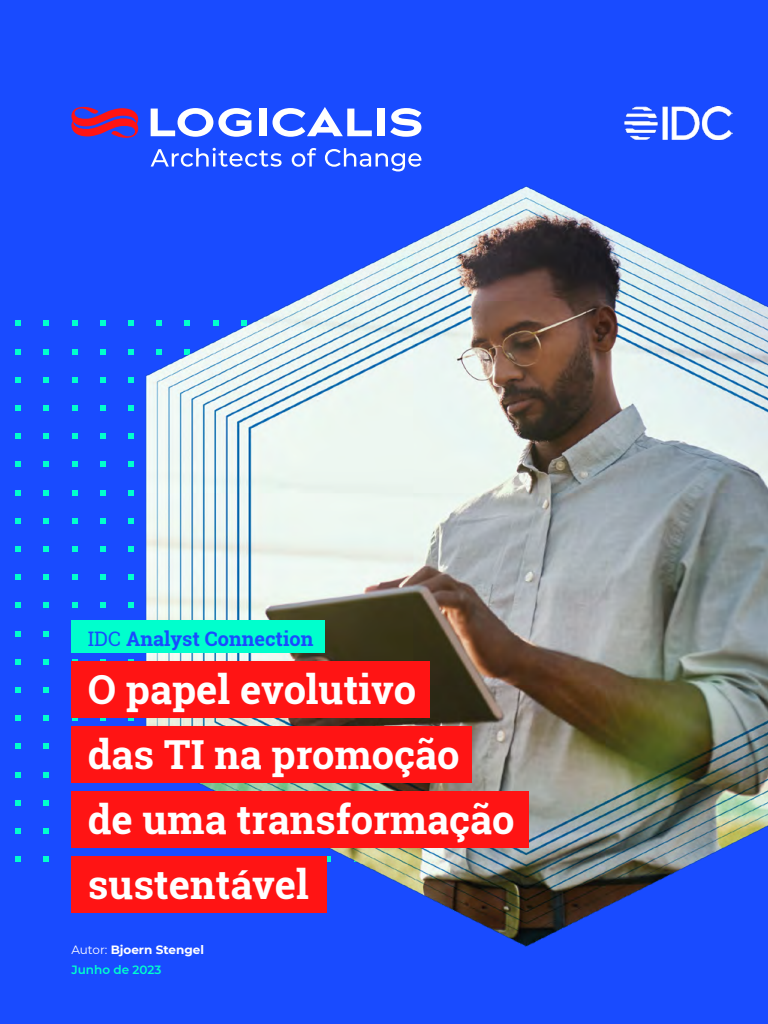
<style>
.page{position:relative;width:768px;height:1024px;background:#194bff}
.page>*{position:absolute;margin:0;border:0;box-sizing:border-box;transform-origin:0 0}
.t1{font:700 40px/65px "Roboto Slab";color:#fff}
.t2{font:700 20px "Roboto Slab";color:#194bff}
.t3{font:700 12px/20px "Montserrat";color:#fff}
.s1{font-weight:400}
.s2{font-weight:600;color:#00ffcd}
</style>
<div class="page">
<svg style="left:15px;top:321px;width:6px;height:5px"></svg>
<svg style="left:15px;top:349px;width:6px;height:5px"></svg>
<svg style="left:15px;top:377px;width:6px;height:6px"></svg>
<svg style="left:15px;top:405px;width:6px;height:6px"></svg>
<svg style="left:15px;top:433px;width:6px;height:6px"></svg>
<svg style="left:15px;top:462px;width:6px;height:5px"></svg>
<svg style="left:15px;top:490px;width:6px;height:5px"></svg>
<svg style="left:15px;top:518px;width:6px;height:6px"></svg>
<svg style="left:15px;top:546px;width:6px;height:6px"></svg>
<svg style="left:15px;top:574px;width:6px;height:6px"></svg>
<svg style="left:15px;top:603px;width:6px;height:5px"></svg>
<svg style="left:15px;top:631px;width:6px;height:5px"></svg>
<svg style="left:15px;top:659px;width:6px;height:6px"></svg>
<svg style="left:15px;top:687px;width:6px;height:6px"></svg>
<svg style="left:15px;top:715px;width:6px;height:6px"></svg>
<svg style="left:15px;top:744px;width:6px;height:5px"></svg>
<svg style="left:15px;top:772px;width:6px;height:6px"></svg>
<svg style="left:15px;top:800px;width:6px;height:6px"></svg>
<svg style="left:15px;top:828px;width:6px;height:6px"></svg>
<svg style="left:15px;top:856px;width:6px;height:6px"></svg>
<img style="left:631px;top:107px;width:99px;height:3px">
<div style="left:259px;top:109px;width:7px;height:27px;background:#fff"></div>
<div style="left:377px;top:109px;width:7px;height:27px;background:#fff"></div>
<svg style="left:151px;top:108px;width:54px;height:2px"></svg>
<svg style="left:227px;top:108px;width:19px;height:2px"></svg>
<svg style="left:281px;top:107px;width:74px;height:3px"></svg>
<svg style="left:397px;top:108px;width:19px;height:2px"></svg>
<svg style="left:74px;top:107px;width:58px;height:3px"></svg>
<img style="left:43px;top:110px;width:725px;height:837px">
<div style="left:71px;top:662px;width:359px;height:56px;background:#ff1414"></div>
<div style="left:71px;top:621px;width:254px;height:32px;background:#00ffcd"></div>
<div style="left:71px;top:727px;width:401px;height:56px;background:#ff1414"></div>
<div style="left:71px;top:792px;width:458px;height:56px;background:#ff1414"></div>
<div style="left:71px;top:857px;width:256px;height:56px;background:#ff1414"></div>
<p class="t2" style="left:88px;top:625px;width:227px"><span class="s1">IDC</span> Analyst Connection</p>
<p class="t1" style="left:88px;top:657px;width:428px">O papel evolutivo<br>das TI na promoção<br>de uma transformação sustentável</p>
<p class="t3" style="left:71px;top:939px;width:134px"><span class="s1">Autor:</span> Bjoern Stengel<br><span class="s2">Junho de 2023</span></p>
</div>
